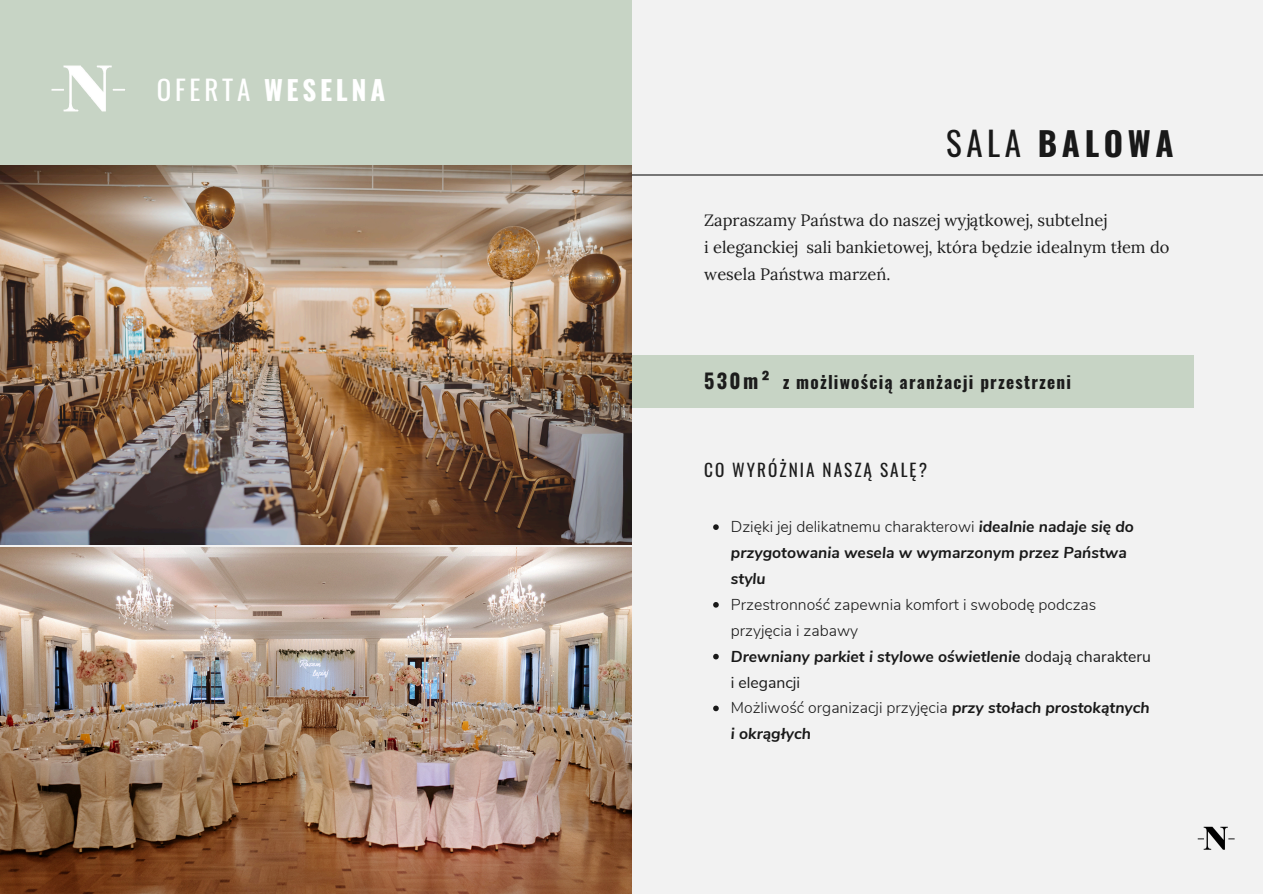
<style>
.page{position:relative;width:1263px;height:894px;background:#fff}
.page>*{position:absolute;margin:0;border:0;box-sizing:border-box;transform-origin:0 0}
.t1{font:700 33px "Oswald";letter-spacing:.14em;color:#191919}
.t2{font:700 27px "Oswald";letter-spacing:.14em;color:#fff}
.t3{font:700 20.25px "Oswald";letter-spacing:.115em;color:#1c1c1c}
.t4{font:700 17.25px "Oswald";letter-spacing:.07em;color:#1c1c1c}
.t5{font:17.25px "Oswald";letter-spacing:.115em;color:#1c1c1c}
.t6{font:16.5px/27px "Lora";color:#1c1c1c}
.t7{font:italic 700 15.75px/25.8px "Nunito Sans";color:#191919}
.t8{font:300 15.75px/25.8px "Nunito Sans";color:#191919}
.s1{font-weight:400}
.s2{font-weight:300;font-style:normal}
.s3{font-weight:400;font-style:normal}
</style>
<div class="page">
<div style="left:0;top:0;width:1263px;height:893px;background:#f2f2f2"></div>
<img style="left:0;top:547px;width:631px;height:346px">
<div style="left:0;top:0;width:631px;height:175px;background:#c7d4c5"></div>
<img style="left:51px;top:65px;width:74px;height:47px">
<hr style="left:631px;top:174px;width:632px;height:1px;background:#191919">
<div style="left:539px;top:355px;width:654px;height:52px;background:#c7d4c5"></div>
<img style="left:1197px;top:826px;width:38px;height:24px">
<img style="left:0;top:166px;width:631px;height:378px">
<svg style="left:713px;top:524px;width:6px;height:6px"></svg>
<svg style="left:713px;top:602px;width:6px;height:5px"></svg>
<svg style="left:713px;top:653px;width:6px;height:6px"></svg>
<svg style="left:713px;top:705px;width:6px;height:6px"></svg>
<p class="t2" style="left:157px;top:69px;width:230px"><span class="s1">OFERTA</span> WESELNA</p>
<h3 class="t1" style="left:946px;top:118px;width:229px"><span class="s1">SALA</span> BALOWA</h3>
<p class="t6" style="left:704px;top:207px;width:404px">Zapraszamy Państwa do naszej wyjątkowej, subtelnej</p>
<p class="t6" style="left:704px;top:234px;width:467px">i eleganckiej sali bankietowej, która będzie idealnym tłem do wesela Państwa marzeń.</p>
<h5 class="t3" style="left:704px;top:364px;width:68px">530m²</h5>
<p class="t4" style="left:783px;top:368px;width:290px">z możliwością aranżacji przestrzeni</p>
<h4 class="t5" style="left:704px;top:456px;width:224px">CO WYRÓŻNIA NASZĄ SALĘ?</h4>
<p class="t7" style="left:731px;top:514px;width:405px"><span class="s2">Dzięki jej delikatnemu charakterowi</span> idealnie nadaje się do przygotowania wesela w wymarzonym przez Państwa stylu</p>
<p class="t8" style="left:731px;top:591px;width:367px">Przestronność zapewnia komfort i swobodę podczas przyjęcia i zabawy</p>
<p class="t7" style="left:731px;top:643px;width:422px">Drewniany parkiet i stylowe oświetlenie <span class="s3">dodają charakteru i elegancji</span></p>
<p class="t7" style="left:731px;top:695px;width:420px"><span class="s2">Możliwość organizacji przyjęcia</span> przy stołach prostokątnych i okrągłych</p>
</div>
